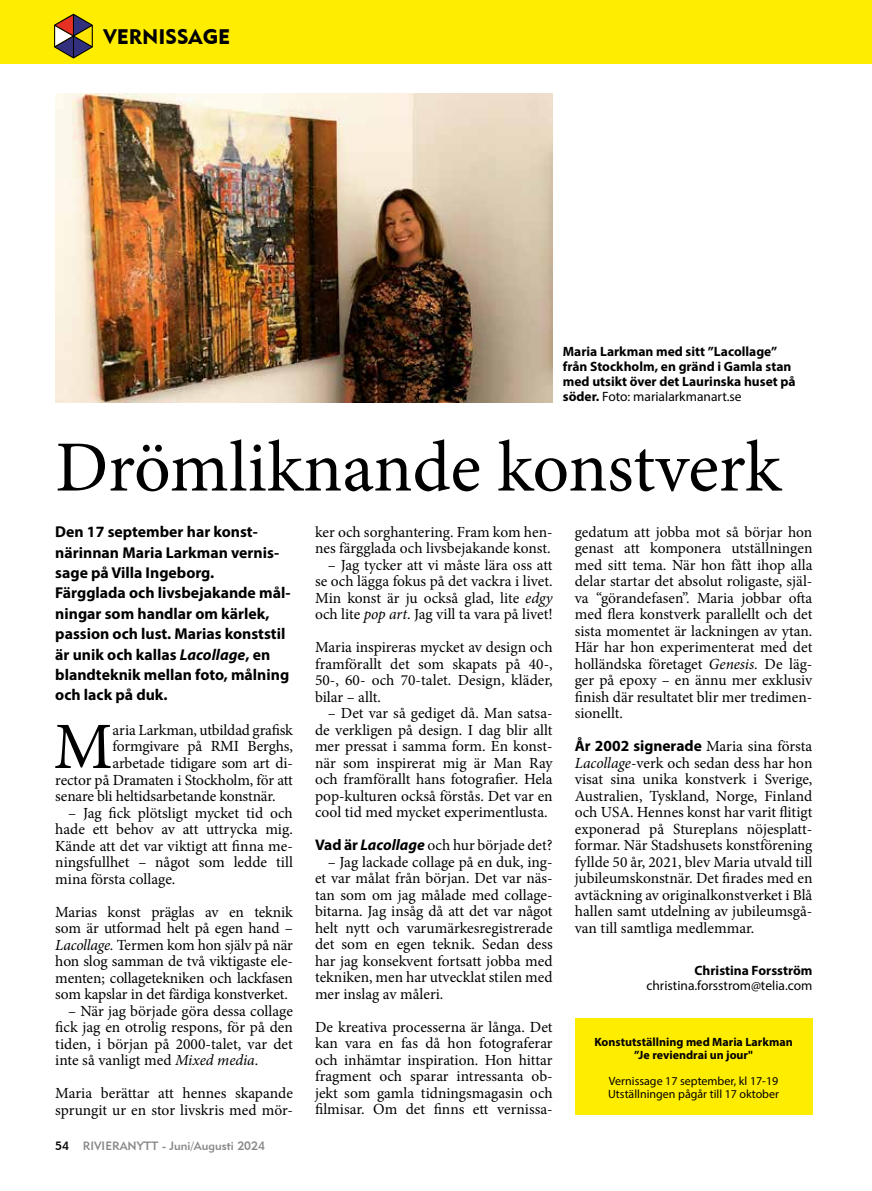
<style>
.page{position:relative;width:872px;height:1191px;background:#fff}
.page>*{position:absolute;margin:0;border:0;box-sizing:border-box;transform-origin:0 0}
.t1{font:72px "Minion Pro";letter-spacing:-.005em;color:#000}
.t2{font:66.15px "Minion Pro";color:#000}
.t3{font:21px "Geometric 415 BT Black A";color:#000}
.t4{font:700 15.75px/20.4px "Myriad Pro";color:#000}
.t5{font:15.45px/16.5px "Minion Pro";letter-spacing:-.005em;color:#000;text-align:justify}
.t6{font:700 15.45px "Myriad Pro";color:#000}
.t7{font:700 13.5px/15px "Myriad Pro";color:#000}
.t8{font:13.5px "Myriad Pro";color:#000}
.t9{font:12px/12.9px "Myriad Pro";color:#000}
.t10{font:700 12px/12.9px "Myriad Pro";color:#000;text-align:center}
.t11{font:12px "Geometric 415 BT Medium A";color:#878787}
.s1{font-weight:400}
.s2{font-style:italic}
.s3{font-family:"Myriad Pro";font-weight:700}
.s4{font-family:"Myriad Pro";font-weight:700;font-style:italic}
.s5{font-family:"Minion Pro";font-weight:400}
.s6{color:#000}
</style>
<div class="page">
<div style="left:0;top:0;width:872px;height:64px;background:#ffed00"></div>
<svg style="left:54px;top:14px;width:39px;height:45px"></svg>
<img style="left:55px;top:94px;width:497px;height:308px">
<div style="left:575px;top:1018px;width:237px;height:96px;background:#ffed00"></div>
<h3 class="t3" style="left:104px;top:23px;width:128px">VERNISSAGE</h3>
<p class="t7" style="left:563px;top:344px;width:234px">Maria Larkman med sitt ”Lacollage” från Stockholm, en gränd i Gamla stan med utsikt över det Laurinska huset på söder. <span class="s1">Foto: marialarkmanart.se</span></p>
<h1 class="t1" style="left:55px;top:419px;width:727px">Drömliknande konstverk</h1>
<p class="t4" style="left:55px;top:521px;width:237px">Den 17 september har konst&shy;närinnan Maria Larkman vernis&shy;sage på Villa Ingeborg.<br>Färgglada och livsbejakande mål&shy;ningar som handlar om kärlek, passion och lust. Marias konststil är unik och kallas <span class="s2">Lacollage</span>, en blandteknik mellan foto, målning och lack på duk.</p>
<p class="t5" style="left:315px;top:523px;width:239px">ker och sorghantering. Fram kom hen&shy;nes färgglada och livsbejakande konst.</p>
<p class="t5" style="left:315px;top:556px;width:239px;text-indent:13px">– Jag tycker att vi måste lära oss att se och lägga fokus på det vackra i livet.<br>Min konst är ju också glad, lite <span class="s2">edgy </span>och lite <span class="s2">pop art</span>. Jag vill ta vara på livet!</p>
<p class="t5" style="left:315px;top:639px;width:239px">Maria inspireras mycket av design och framförallt det som skapats på 40-, 50-, 60- och 70-talet. Design, kläder, bilar – allt.</p>
<p class="t5" style="left:315px;top:705px;width:239px;text-indent:13px">– Det var så gediget då. Man satsa&shy;de verkligen på design. I dag blir allt mer pressat i samma form. En konst&shy;när som inspirerat mig är Man Ray och framförallt hans fotografier. Hela pop-kulturen också förstås. Det var en cool tid med mycket experimentlusta.</p>
<p class="t5" style="left:315px;top:837px;width:239px"><span class="s3">Vad är</span> <span class="s4">Lacollage</span> och hur började det?</p>
<p class="t5" style="left:315px;top:853px;width:239px;text-indent:13px">– Jag lackade collage på en duk, ing&shy;et var målat från början. Det var näs&shy;tan som om jag målade med collage&shy;bitarna. Jag insåg då att det var något helt nytt och varumärkesregistrerade det som en egen teknik. Sedan dess har jag konsekvent fortsatt jobba med tekniken, men har utvecklat stilen med mer inslag av måleri.</p>
<p class="t5" style="left:315px;top:1018px;width:239px">De kreativa processerna är långa. Det kan vara en fas då hon fotograferar och inhämtar inspiration. Hon hittar fragment och sparar intressanta ob&shy;jekt som gamla tidningsmagasin och filmisar. Om det finns ett vernissa-</p>
<p class="t5" style="left:575px;top:523px;width:239px">gedatum att jobba mot så börjar hon genast att komponera utställningen med sitt tema. När hon fått ihop alla delar startar det absolut roligaste, själ&shy;va “görandefasen”. Maria jobbar ofta med flera konstverk parallellt och det sista momentet är lackningen av ytan.<br>Här har hon experimenterat med det holländska företaget <span class="s2">Genesis.</span> De läg&shy;ger på epoxy – en ännu mer exklusiv finish där resultatet blir mer tredimen&shy;sionellt.</p>
<p class="t6" style="left:575px;top:736px;width:239px">År 2002 signerade <span class="s5">Maria sina första</span></p>
<p class="t5" style="left:575px;top:754px;width:239px"><span class="s2">Lacollage</span>-verk och sedan dess har hon visat sina unika konstverk i Sverige, Australien, Tyskland, Norge, Finland och USA. Hennes konst har varit flitigt exponerad på Stureplans nöjesplatt&shy;formar. När Stadshusets konstförening fyllde 50 år, 2021, blev Maria utvald till jubileumskonstnär. Det firades med en avtäckning av originalkonstverket i Blå hallen samt utdelning av jubileumsgå&shy;van till samtliga medlemmar.</p>
<p class="t7" style="left:694px;top:962px;width:119px">Christina Forsström</p>
<p class="t8" style="left:646px;top:977px;width:168px">christina.forsstrom@telia.com</p>
<h2 class="t2" style="left:54px;top:702px;width:61px">M</h2>
<p class="t5" style="left:113px;top:722px;width:182px">aria Larkman, utbildad grafisk</p>
<p class="t5" style="left:113px;top:738px;width:182px">formgivare på RMI Berghs,</p>
<p class="t5" style="left:113px;top:755px;width:182px">arbetade tidigare som art di-</p>
<p class="t5" style="left:55px;top:771px;width:239px">rector på Dramaten i Stockholm, för att</p>
<p class="t5" style="left:55px;top:788px;width:222px">senare bli heltidsarbetande konstnär.</p>
<p class="t5" style="left:55px;top:804px;width:239px;text-indent:13px">– Jag fick plötsligt mycket tid och hade ett behov av att uttrycka mig.<br>Kände att det var viktigt att finna me&shy;ningsfullhet – något som ledde till mina första collage.</p>
<p class="t5" style="left:55px;top:903px;width:239px">Marias konst präglas av en teknik som är utformad helt på egen hand – <span class="s2">Lacollage.</span> Termen kom hon själv på när hon slog samman de två viktigaste ele&shy;menten; collagetekniken och lackfasen som kapslar in det färdiga konstverket.</p>
<p class="t5" style="left:55px;top:1002px;width:239px;text-indent:13px">– När jag började göra dessa collage fick jag en otrolig respons, för på den tiden, i början på 2000-talet, var det inte så vanligt med <span class="s2">Mixed media</span>.</p>
<p class="t5" style="left:55px;top:1085px;width:239px">Maria berättar att hennes skapande sprungit ur en stor livskris med mör-</p>
<p class="t10" style="left:594px;top:1035px;width:200px">Konstutställning med Maria Larkman ”Je reviendrai un jour"</p>
<p class="t9" style="left:608px;top:1074px;width:172px">Vernissage 17 september, kl 17-19<br>Utställningen pågår till 17 oktober</p>
<p class="t11" style="left:55px;top:1138px;width:211px"><span class="s6">54</span> RIVIERANYTT - Juni/Augusti 2024</p>
</div>
